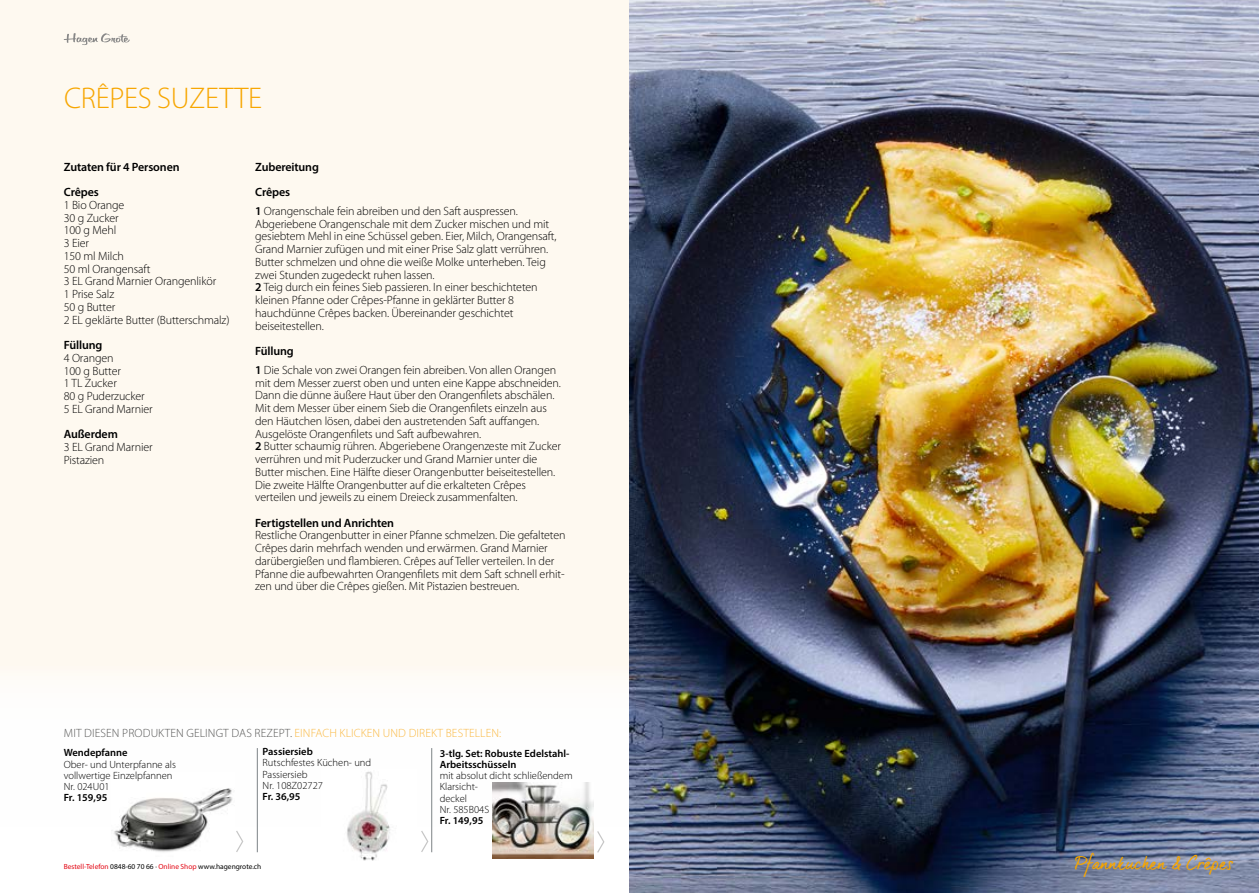
<style>
.page{position:relative;width:1259px;height:893px;background:#fff}
.page>*{position:absolute;margin:0;border:0;box-sizing:border-box;transform-origin:0 0}
.t1{font:300 30px "Myriad Pro";letter-spacing:-.01em;color:#f7a600}
.t2{font:16.5px "dear Joe 6";letter-spacing:-.01em;color:#f7a600}
.t3{font:300 12px/12.8px "Myriad Pro";letter-spacing:-.01em;color:#000}
.t4{font:600 12px/25.5px "Myriad Pro";letter-spacing:-.01em;color:#000}
.t5{font:300 12px "Myriad Pro";letter-spacing:.01em;color:#575756}
.t6{font:300 10.5px/11.2px "Myriad Pro";color:#000}
.t7{font:600 10.5px/11.2px "Myriad Pro";color:#000}
.t8{font:7.35px "Myriad Pro";color:#000}
.s1{font-weight:600}
.s2{color:#fab943}
.s3{color:#e30613}
</style>
<div class="page">
<div style="left:0;top:0;width:887px;height:893px;background:#fef9f0"></div>
<div style="left:0;top:663px;width:1259px;height:230px;background:#fff"></div>
<img style="left:347px;top:771px;width:43px;height:90px">
<img style="left:629px;top:0;width:630px;height:893px">
<hr style="left:257px;top:748px;width:1px;height:104px;background:#7d8386">
<hr style="left:431px;top:748px;width:1px;height:104px;background:#7d8386">
<svg style="left:421px;top:831px;width:8px;height:21px"></svg>
<svg style="left:236px;top:831px;width:8px;height:21px"></svg>
<svg style="left:597px;top:831px;width:8px;height:22px"></svg>
<img style="left:114px;top:788px;width:119px;height:64px">
<img style="left:492px;top:782px;width:102px;height:77px">
<svg style="left:64px;top:33px;width:66px;height:12px"></svg>
<h1 class="t1" style="left:64px;top:80px;width:200px">CRÊPES SUZETTE</h1>
<p class="t4" style="left:64px;top:153px;width:117px">Zutaten für 4 Personen<br>Crêpes</p>
<p class="t3" style="left:64px;top:198px;width:167px">1 Bio Orange<br>30 g Zucker<br>100 g Mehl<br>3 Eier<br>150 ml Milch<br>50 ml Orangensaft<br>3 EL Grand Marnier Orangenlikör<br>1 Prise Salz<br>50 g Butter<br>2 EL geklärte Butter (Butterschmalz)</p>
<p class="t4" style="left:64px;top:332px;width:40px">Füllung</p>
<p class="t3" style="left:64px;top:351px;width:90px">4 Orangen<br>100 g Butter<br>1 TL Zucker<br>80 g Puderzucker<br>5 EL Grand Marnier</p>
<p class="t4" style="left:64px;top:421px;width:56px">Außerdem</p>
<p class="t3" style="left:64px;top:440px;width:90px">3 EL Grand Marnier<br>Pistazien</p>
<p class="t4" style="left:255px;top:153px;width:65px">Zubereitung<br>Crêpes</p>
<p class="t3" style="left:255px;top:204px;width:303px"><span class="s1">1</span> Orangenschale fein abreiben und den Saft auspressen.<br>Abgeriebene Orangenschale mit dem Zucker mischen und mit gesiebtem Mehl in eine Schüssel geben. Eier, Milch, Orangensaft, Grand Marnier zufügen und mit einer Prise Salz glatt verrühren.<br>Butter schmelzen und ohne die weiße Molke unterheben. Teig zwei Stunden zugedeckt ruhen lassen.<br><span class="s1">2</span> Teig durch ein feines Sieb passieren. In einer beschichteten kleinen Pfanne oder Crêpes-Pfanne in geklärter Butter 8 hauchdünne Crêpes backen. Übereinander geschichtet beiseitestellen.</p>
<p class="t3" style="left:255px;top:342px;width:302px;line-height:18.8px"><span class="s1">Füllung<br>1</span> Die Schale von zwei Orangen fein abreiben. Von allen Orangen</p>
<p class="t3" style="left:255px;top:376px;width:307px">mit dem Messer zuerst oben und unten eine Kappe abschneiden.<br>Dann die dünne äußere Haut über den Orangenfilets abschälen.<br>Mit dem Messer über einem Sieb die Orangenfilets einzeln aus den Häutchen lösen, dabei den austretenden Saft auffangen.<br>Ausgelöste Orangenfilets und Saft aufbewahren.<br><span class="s1">2</span> Butter schaumig rühren. Abgeriebene Orangenzeste mit Zucker verrühren und mit Puderzucker und Grand Marnier unter die Butter mischen. Eine Hälfte dieser Orangenbutter beiseitestellen.<br>Die zweite Hälfte Orangenbutter auf die erkalteten Crêpes verteilen und jeweils zu einem Dreieck zusammenfalten.</p>
<p class="t4" style="left:255px;top:510px;width:140px">Fertigstellen und Anrichten</p>
<p class="t3" style="left:255px;top:529px;width:312px">Restliche Orangenbutter in einer Pfanne schmelzen. Die gefalteten Crêpes darin mehrfach wenden und erwärmen. Grand Marnier darübergießen und flambieren. Crêpes auf Teller verteilen. In der Pfanne die aufbewahrten Orangenfilets mit dem Saft schnell erhit&shy;zen und über die Crêpes gießen. Mit Pistazien bestreuen.</p>
<p class="t5" style="left:64px;top:726px;width:439px">MIT DIESEN PRODUKTEN GELINGT DAS REZEPT. <span class="s2">EINFACH KLICKEN UND DIREKT BESTELLEN:</span></p>
<p class="t7" style="left:64px;top:747px;width:65px">Wendepfanne</p>
<p class="t6" style="left:64px;top:758px;width:114px">Ober- und Unterpfanne als vollwertige Einzelpfannen<br>Nr. 024U01</p>
<p class="t7" style="left:64px;top:792px;width:45px">Fr. 159,95</p>
<p class="t7" style="left:263px;top:746px;width:52px">Passiersieb</p>
<p class="t6" style="left:263px;top:757px;width:110px">Rutschfestes Küchen- und<br>Passiersieb<br>Nr. 108Z02727</p>
<p class="t7" style="left:263px;top:791px;width:39px">Fr. 36,95</p>
<p class="t7" style="left:440px;top:747px;width:131px">3-tlg. Set: Robuste Edelstahl-<br>Arbeitsschüsseln</p>
<p class="t6" style="left:440px;top:770px;width:134px">mit absolut dicht schließendem<br>Klarsicht-<br>deckel<br>Nr. 585B04S</p>
<p class="t7" style="left:440px;top:815px;width:45px">Fr. 149,95</p>
<p class="t8" style="left:64px;top:862px;width:199px"><span class="s3">Bestell-Telefon</span> 0848-60 70 66 · <span class="s3">Online Shop</span> www.hagengrote.ch</p>
<h2 class="t2" style="left:1075px;top:854px;width:160px">Pfannkuchen &amp; Crêpes</h2>
</div>
